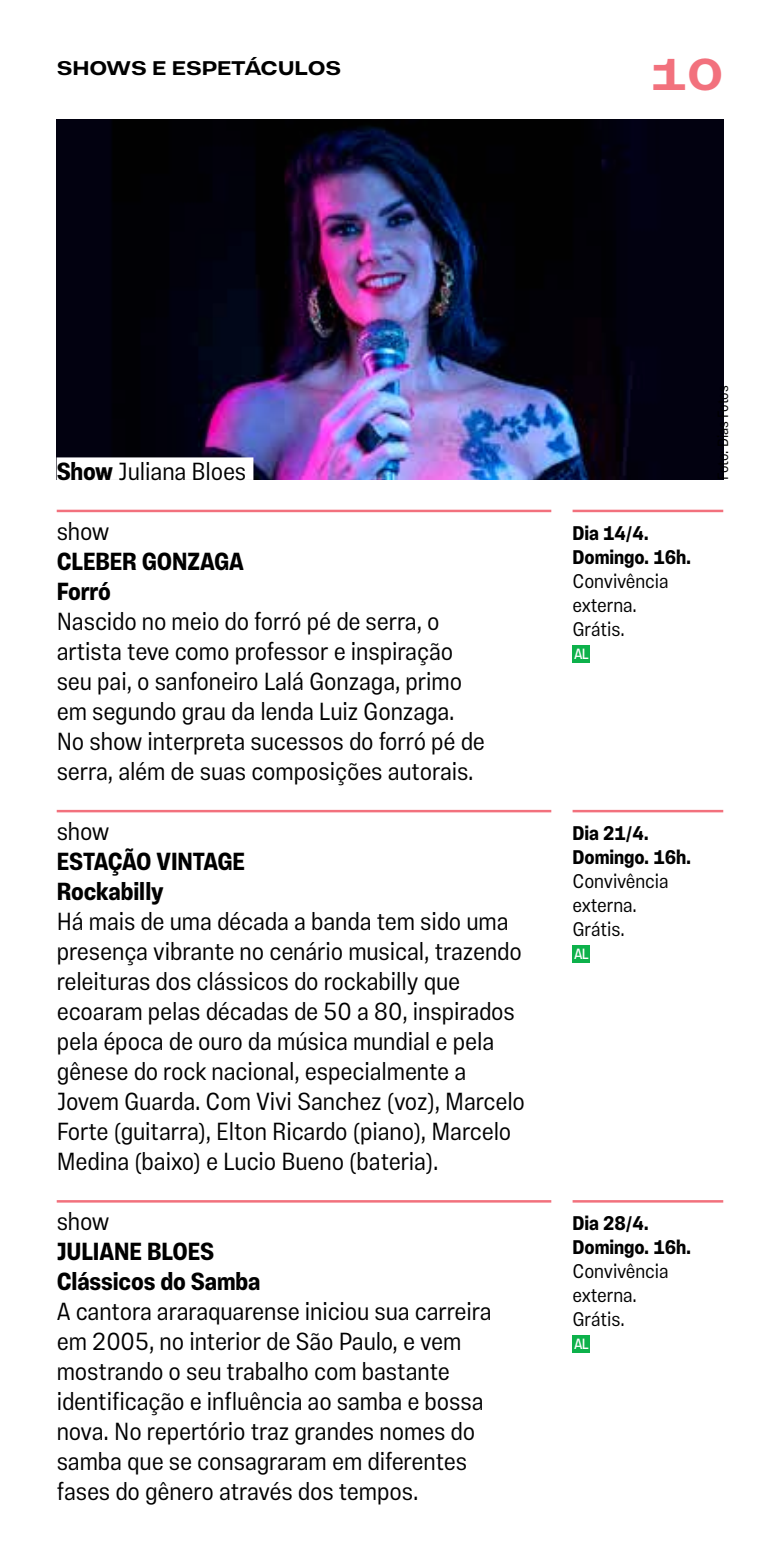
<style>
.page{position:relative;width:780px;height:1560px;background:#fff}
.page>*{position:absolute;margin:0;border:0;box-sizing:border-box;transform-origin:0 0}
.t1{font:700 45px "Vinila Extended";color:#f2717d}
.t2{font:300 25px/30px "Vinila Condensed";letter-spacing:-.005em;color:#000}
.t3{font:700 25px/30px "Vinila Condensed";letter-spacing:-.005em;color:#000}
.t4{font:300 20px/24px "Vinila Condensed";letter-spacing:-.005em;color:#000}
.t5{font:700 20px/24px "Vinila Condensed";letter-spacing:-.005em;color:#000}
.t6{font:700 20px "Vinila Extended";letter-spacing:-.005em;color:#000}
.t7{font:300 15px "Vinila Condensed";letter-spacing:-.02em;color:#000}
.t8{font:15px "Vinila Condensed";color:#fff}
.s1{font-weight:700}
</style>
<div class="page">
<hr style="left:572px;top:809px;width:151px;height:3px;background:#f2717d">
<hr style="left:572px;top:1199px;width:151px;height:3px;background:#f2717d">
<hr style="left:57px;top:809px;width:494px;height:3px;background:#f2717d">
<hr style="left:57px;top:1199px;width:494px;height:3px;background:#f2717d">
<hr style="left:572px;top:509px;width:151px;height:3px;background:#f2717d">
<div style="left:572px;top:1335px;width:18px;height:17px;background:#0db14b"></div>
<div style="left:572px;top:945px;width:18px;height:17px;background:#0db14b"></div>
<hr style="left:57px;top:509px;width:494px;height:3px;background:#f2717d">
<img style="left:57px;top:120px;width:666px;height:360px">
<div style="left:57px;top:457px;width:196px;height:23px;background:#fff"></div>
<div style="left:572px;top:645px;width:18px;height:17px;background:#0db14b"></div>
<p class="t6" style="left:57px;top:56px;width:286px">SHOWS E ESPETÁCULOS</p>
<h1 class="t1" style="left:650px;top:47px;width:75px">10</h1>
<p class="t2" style="left:57px;top:456px;width:191px"><span class="s1">Show</span> Juliana Bloes</p>
<p class="t2" style="left:57px;top:516px;width:54px">show</p>
<p class="t3" style="left:57px;top:546px;width:189px">CLEBER GONZAGA<br>Forró</p>
<p class="t2" style="left:57px;top:606px;width:429px">Nascido no meio do forró pé de serra, o artista teve como professor e inspiração seu pai, o sanfoneiro Lalá Gonzaga, primo em segundo grau da lenda Luiz Gonzaga.<br>No show interpreta sucessos do forró pé de serra, além de suas composições autorais.</p>
<p class="t2" style="left:57px;top:816px;width:54px">show</p>
<p class="t3" style="left:57px;top:846px;width:190px">ESTAÇÃO VINTAGE<br>Rockabilly</p>
<p class="t2" style="left:57px;top:906px;width:470px">Há mais de uma década a banda tem sido uma presença vibrante no cenário musical, trazendo releituras dos clássicos do rockabilly que ecoaram pelas décadas de 50 a 80, inspirados pela época de ouro da música mundial e pela gênese do rock nacional, especialmente a Jovem Guarda. Com Vivi Sanchez (voz), Marcelo Forte (guitarra), Elton Ricardo (piano), Marcelo Medina (baixo) e Lucio Bueno (bateria).</p>
<p class="t2" style="left:57px;top:1206px;width:54px">show</p>
<p class="t3" style="left:57px;top:1236px;width:205px">JULIANE BLOES<br>Clássicos do Samba</p>
<p class="t2" style="left:57px;top:1296px;width:436px">A cantora araraquarense iniciou sua carreira em 2005, no interior de São Paulo, e vem mostrando o seu trabalho com bastante identificação e influência ao samba e bossa nova. No repertório traz grandes nomes do samba que se consagraram em diferentes fases do gênero através dos tempos.</p>
<p class="t5" style="left:572px;top:521px;width:120px">Dia 14/4.<br>Domingo. 16h.</p>
<p class="t4" style="left:572px;top:568px;width:97px">Convivência externa.<br>Grátis.</p>
<p class="t8" style="left:574px;top:644px;width:16px">AL</p>
<p class="t7" style="left:714px;top:480px;width:96px;rotate:-90deg">Foto: Dias Fotos</p>
<p class="t5" style="left:572px;top:821px;width:120px">Dia 21/4.<br>Domingo. 16h.</p>
<p class="t4" style="left:572px;top:868px;width:97px">Convivência externa.<br>Grátis.</p>
<p class="t8" style="left:574px;top:944px;width:16px">AL</p>
<p class="t5" style="left:572px;top:1211px;width:120px">Dia 28/4.<br>Domingo. 16h.</p>
<p class="t4" style="left:572px;top:1258px;width:97px">Convivência externa.<br>Grátis.</p>
<p class="t8" style="left:574px;top:1334px;width:16px">AL</p>
</div>
